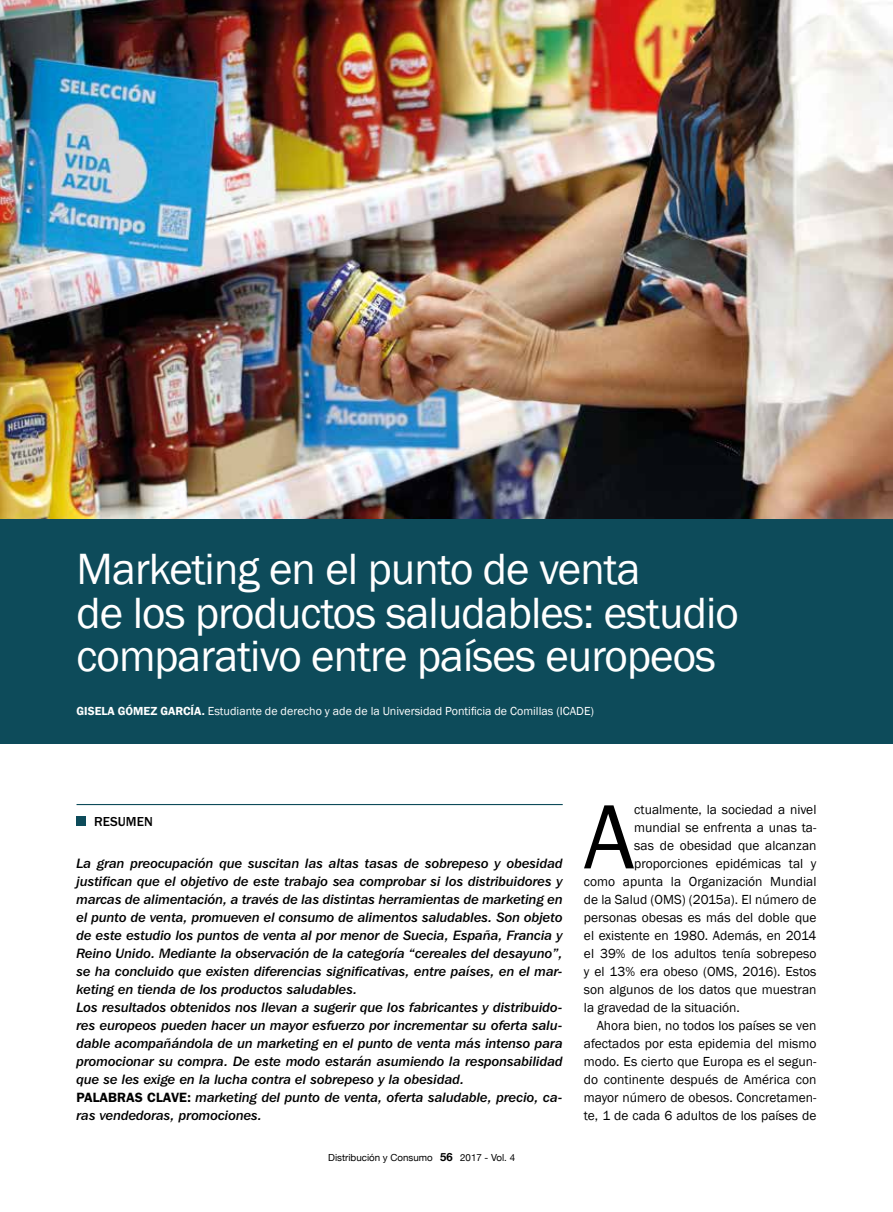
<style>
.page{position:relative;width:893px;height:1212px;background:#fff}
.page>*{position:absolute;margin:0;border:0;box-sizing:border-box;transform-origin:0 0}
.t1{font:94.5px "Franklin Gothic";color:#000}
.t2{font:45px/43.5px "Franklin Gothic";letter-spacing:-.02em;color:#fff}
.t3{font:13.5px/18px "Franklin Gothic IT Cby BT Med Ital";color:#000}
.t4{font:13.5px "Franklin Gothic";color:#000}
.t5{font:500 13.5px "Franklin Gothic LT";color:#000}
.t6{font:12px "Franklin Gothic";color:#fff}
.t7{font:9.75px "Helvetica Neue";color:#000}
.s1{font-weight:600}
.s2{font-family:"Franklin Gothic LT";font-weight:600}
.s3{font-weight:700;font-size:11.25px}
</style>
<div class="page">
<img style="left:0;top:0;width:893px;height:519px">
<hr style="left:77px;top:804px;width:486px;height:1px;background:#0d4b5a">
<div style="left:77px;top:816px;width:9px;height:10px;background:#0d4b5a"></div>
<div style="left:0;top:519px;width:893px;height:225px;background:#0d4b5a"></div>
<h2 class="t2" style="left:77px;top:549px;width:664px">Marketing en el punto de venta<br>de los productos saludables: estudio comparativo entre países europeos</h2>
<p class="t6" style="left:77px;top:703px;width:519px"><span class="s1">GISELA GÓMEZ GARCÍA.</span> Estudiante de derecho y ade de la Universidad Pontificia de Comillas (ICADE)</p>
<p class="t5" style="left:94px;top:813px;width:60px">RESUMEN</p>
<p class="t3" style="left:77px;top:854px;width:488px">La gran preocupación que suscitan las altas tasas de sobrepeso y obesidad justifican que el objetivo de este trabajo sea comprobar si los distribuidores y marcas de alimentación, a través de las distintas herramientas de marketing en el punto de venta, promueven el consumo de alimentos saludables. Son objeto de este estudio los puntos de venta al por menor de Suecia, España, Francia y Reino Unido. Mediante la observación de la categoría “cereales del desayuno”, se ha concluido que existen diferencias significativas, entre países, en el mar&shy;keting en tienda de los productos saludables.<br>Los resultados obtenidos nos llevan a sugerir que los fabricantes y distribuido&shy;res europeos pueden hacer un mayor esfuerzo por incrementar su oferta salu&shy;dable acompañándola de un marketing en el punto de venta más intenso para promocionar su compra. De este modo estarán asumiendo la responsabilidad que se les exige en la lucha contra el sobrepeso y la obesidad.<br><span class="s2">PALABRAS CLAVE:</span> marketing del punto de venta, oferta saludable, precio, ca&shy;ras vendedoras, promociones.</p>
<p class="t7" style="left:328px;top:1152px;width:188px">Distribución y Consumo <span class="s3">56</span> 2017 - Vol. 4</p>
<h1 class="t1" style="left:584px;top:778px;width:52px">A</h1>
<p class="t4" style="left:634px;top:801px;width:184px">ctualmente, la sociedad a nivel</p>
<p class="t4" style="left:634px;top:819px;width:184px">mundial se enfrenta a unas ta-</p>
<p class="t4" style="left:634px;top:837px;width:184px">sas de obesidad que alcanzan</p>
<p class="t4" style="left:634px;top:855px;width:184px">proporciones epidémicas tal y</p>
<p class="t4" style="left:584px;top:873px;width:234px">como apunta la Organización Mundial</p>
<p class="t4" style="left:584px;top:891px;width:234px">de la Salud (OMS) (2015a). El número de</p>
<p class="t4" style="left:584px;top:909px;width:234px">personas obesas es más del doble que</p>
<p class="t4" style="left:584px;top:927px;width:234px">el existente en 1980. Además, en 2014</p>
<p class="t4" style="left:584px;top:945px;width:234px">el 39% de los adultos tenía sobrepeso</p>
<p class="t4" style="left:584px;top:963px;width:234px">y el 13% era obeso (OMS, 2016). Estos</p>
<p class="t4" style="left:584px;top:981px;width:234px">son algunos de los datos que muestran</p>
<p class="t4" style="left:584px;top:999px;width:157px">la gravedad de la situación.</p>
<p class="t4" style="left:597px;top:1017px;width:221px">Ahora bien, no todos los países se ven</p>
<p class="t4" style="left:584px;top:1035px;width:234px">afectados por esta epidemia del mismo</p>
<p class="t4" style="left:584px;top:1053px;width:234px">modo. Es cierto que Europa es el segun-</p>
<p class="t4" style="left:584px;top:1071px;width:234px">do continente después de América con</p>
<p class="t4" style="left:584px;top:1089px;width:234px">mayor número de obesos. Concretamen-</p>
<p class="t4" style="left:584px;top:1107px;width:234px">te, 1 de cada 6 adultos de los países de</p>
</div>
